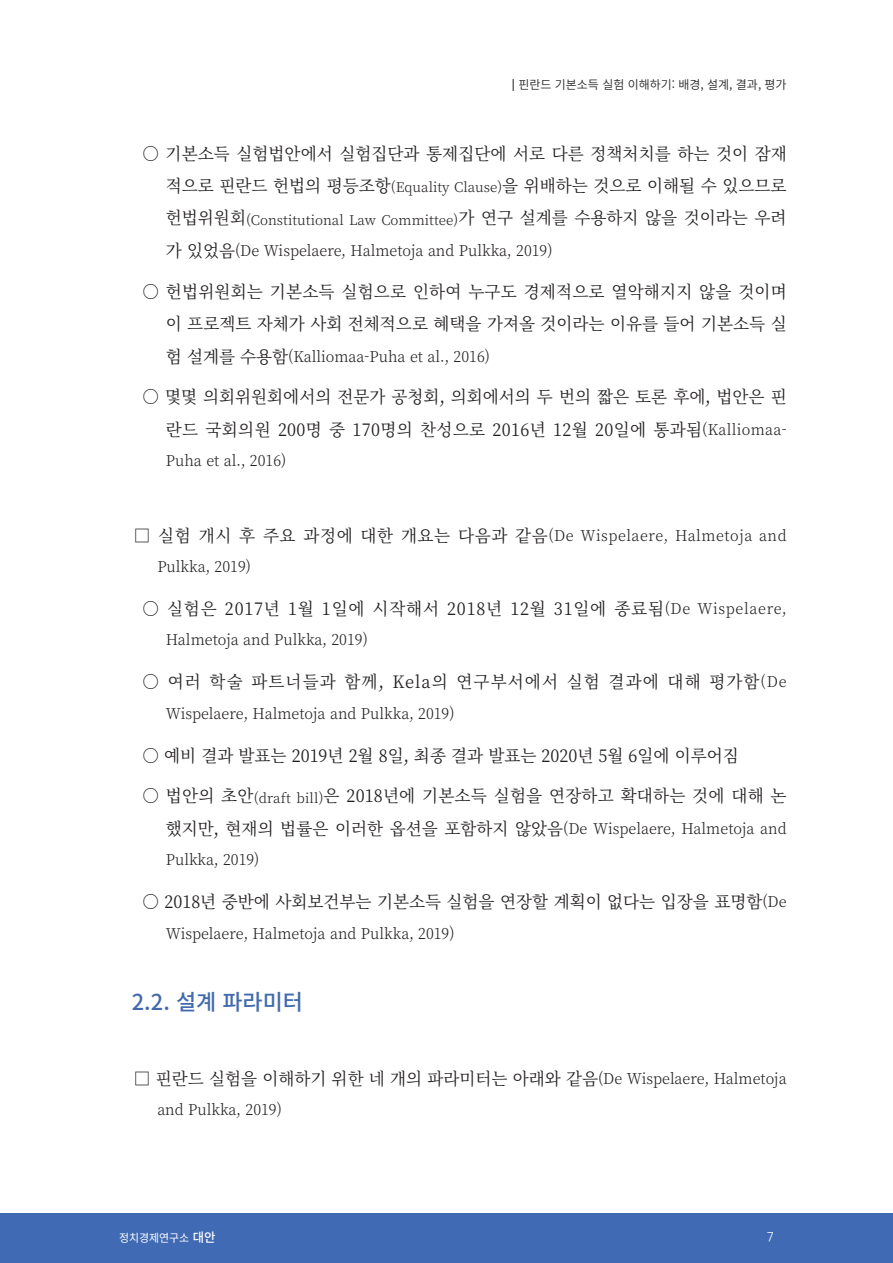
<style>
.page{position:relative;width:893px;height:1263px;background:#fff}
.page>*{position:absolute;margin:0;border:0;box-sizing:border-box;transform-origin:0 0}
.본문{font:500 21.9px "Noto Sans CJ Kkr";color:#416aad}
.본문-2{font:17.1px/32.4px "Noto Serif CJ Kkr";color:#231f20;text-align:right}
.본문-3{font:17.1px/32.4px "Noto Serif CJ Kkr";letter-spacing:.02em;color:#231f20;text-align:right}
.본문-4{font:17.1px "Noto Serif CJ Kkr";letter-spacing:.05em;color:#231f20}
.본문-5{font:17.1px "Noto Serif CJ Kkr";letter-spacing:.065em;color:#231f20}
.본문-6{font:300 15px/31.3px "Noto Serif CJ Kkr";color:#231f20}
.본문-7{font:300 15px/31.3px "Noto Serif CJ Kkr";letter-spacing:.035em;color:#231f20}
.본문-8{font:300 13.5px "Noto Serif CJ Kkr";color:#231f20}
.t1{font:300 12.75px "Ko Pub Dotum";color:#fff}
.t2{font:600 12px "Noto Sans CJ Kkr";color:#282526}
.t3{font:11.25px "Noto Sans CJ Kkr";color:#fff}
.s1{font-weight:700;font-size:10.5px}
.s2{font-weight:300;font-size:13.5px}
.s3{font-weight:400;font-size:17.1px}
.s4{font-weight:300;font-size:15px}
.s5{font-weight:500;font-size:12.75px}
</style>
<div class="page">
<div style="left:0;top:1213px;width:893px;height:50px;background:#406ab4"></div>
<p class="t2" style="left:512px;top:77px;width:276px"><span class="s1">|</span> 핀란드 기본소득 실험 이해하기: 배경, 설계, 결과, 평가</p>
<p class="본문-2" style="left:142px;top:138px;width:646px">○ 기본소득 실험법안에서 실험집단과 통제집단에 서로 다른 정책처치를 하는 것이 잠재 적으로 핀란드 헌법의 평등조항<span class="s2">(Equality Clause)</span>을 위배하는 것으로 이해될 수 있으므로</p>
<p class="본문-8" style="left:166px;top:212px;width:622px"><span class="s3">헌법위원회</span>(Constitutional Law Committee)<span class="s3">가 연구 설계를 수용하지 않을 것이라는 우려</span></p>
<p class="본문-6" style="left:166px;top:235px;width:388px"><span class="s3">가 있었음</span>(De Wispelaere, Halmetoja and Pulkka, 2019)</p>
<p class="본문-2" style="left:142px;top:276px;width:646px">○ 헌법위원회는 기본소득 실험으로 인하여 누구도 경제적으로 열악해지지 않을 것이며 이 프로젝트 자체가 사회 전체적으로 혜택을 가져올 것이라는 이유를 들어 기본소득 실</p>
<p class="본문-6" style="left:166px;top:341px;width:326px"><span class="s3">험 설계를 수용함</span>(Kalliomaa-Puha et al., 2016)</p>
<p class="본문-3" style="left:142px;top:381px;width:646px">○ 몇몇 의회위원회에서의 전문가 공청회, 의회에서의 두 번의 짧은 토론 후에, 법안은 핀 란드 국회의원 200명 중 170명의 찬성으로 2016년 12월 20일에 통과됨<span class="s4">(Kalliomaa-</span></p>
<p class="본문-6" style="left:166px;top:446px;width:122px">Puha et al., 2016)</p>
<p class="본문-7" style="left:157px;top:520px;width:631px;text-indent:-23px"><span class="s3">□ 실험 개시 후 주요 과정에 대한 개요는 다음과 같음</span>(De Wispelaere, Halmetoja and<br>Pulkka, 2019)</p>
<p class="본문-4" style="left:142px;top:599px;width:646px">○ 실험은 2017년 1월 1일에 시작해서 2018년 12월 31일에 종료됨<span class="s4">(De Wispelaere,</span></p>
<p class="본문-6" style="left:166px;top:625px;width:203px">Halmetoja and Pulkka, 2019)</p>
<p class="본문-5" style="left:142px;top:672px;width:646px">○ 여러 학술 파트너들과 함께, Kela의 연구부서에서 실험 결과에 대해 평가함<span class="s4">(De</span></p>
<p class="본문-6" style="left:166px;top:698px;width:290px">Wispelaere, Halmetoja and Pulkka, 2019)</p>
<p class="본문-2" style="left:142px;top:739px;width:598px">○ 예비 결과 발표는 2019년 2월 8일, 최종 결과 발표는 2020년 5월 6일에 이루어짐</p>
<p class="본문-2" style="left:142px;top:780px;width:646px">○ 법안의 초안<span class="s2">(draft bill)</span>은 2018년에 기본소득 실험을 연장하고 확대하는 것에 대해 논</p>
<p class="본문-6" style="left:166px;top:813px;width:622px"><span class="s3">했지만, 현재의 법률은 이러한 옵션을 포함하지 않았음</span>(De Wispelaere, Halmetoja and<br>Pulkka, 2019)</p>
<p class="본문-2" style="left:142px;top:886px;width:646px">○ 2018년 중반에 사회보건부는 기본소득 실험을 연장할 계획이 없다는 입장을 표명함<span class="s4">(De</span></p>
<p class="본문-6" style="left:166px;top:918px;width:290px">Wispelaere, Halmetoja and Pulkka, 2019)</p>
<p class="본문" style="left:132px;top:989px;width:173px">2.2. 설계 파라미터</p>
<p class="본문-2" style="left:134px;top:1062px;width:654px">□ 핀란드 실험을 이해하기 위한 네 개의 파라미터는 아래와 같음<span class="s4">(De Wispelaere, Halmetoja</span></p>
<p class="본문-6" style="left:157px;top:1094px;width:126px">and Pulkka, 2019)</p>
<p class="t3" style="left:119px;top:1231px;width:98px">정치경제연구소 <span class="s5">대안</span></p>
<p class="t1" style="left:767px;top:1231px;width:9px">7</p>
</div>
